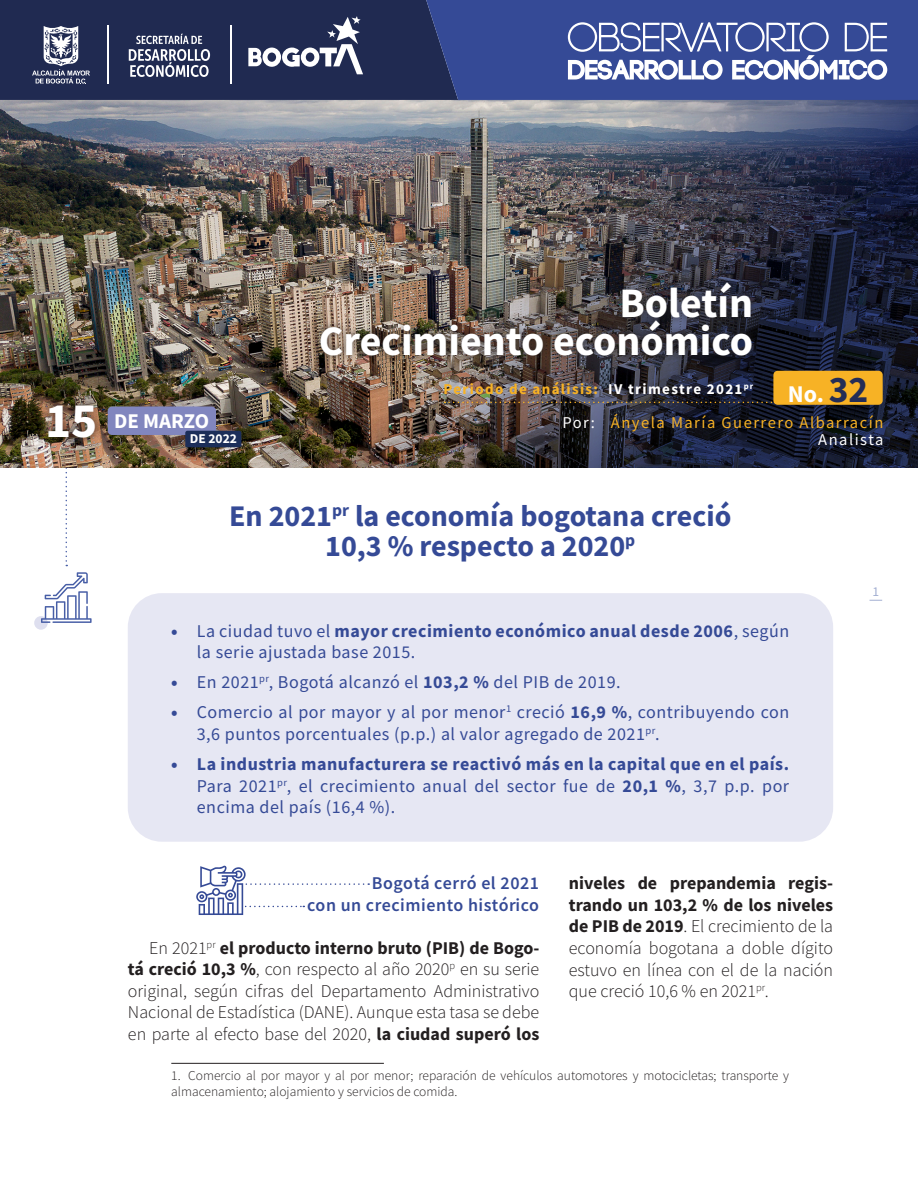
<style>
.page{position:relative;width:918px;height:1188px;background:#fff}
.page>*{position:absolute;margin:0;border:0;box-sizing:border-box;transform-origin:0 0}
.t1{font:700 49.5px "Source Sans Pro";color:#fff}
.Categoría{font:700 42px "Source Sans Pro";color:#fff}
.Título_boletín{font:700 30px/30px "Source Sans Pro";color:#354a96;text-align:center}
.No__Boletin{font:700 24px "Source Sans Pro";color:#fff}
.Fecha_mes{font:700 21px "Source Sans Pro";color:#fff}
.t2{font:300 18px/21.6px "Source Sans Pro";color:#231f20;text-align:justify}
.t3{font:18px/21.6px "Source Sans Pro";letter-spacing:.03em;color:#354a96}
.Bocadillos{font:18px/21.6px "Source Sans Variable";letter-spacing:.03em;color:#354a96;text-align:right}
.Autor{font:16.5px "Source Sans Pro";letter-spacing:.09em;color:#f7b225}
.Autor-2{font:16.5px "Source Sans Pro";letter-spacing:.09em;color:#fff}
.Periodo_analisis{font:700 15px "Source Sans Pro";letter-spacing:.09em;color:#f7b225}
.Notas_al_pie{font:300 13.5px/16.2px "Source Sans Pro";color:#231f20}
.Fecha_año{font:700 13.5px "Source Sans Pro";color:#fff}
.t4{font:13.5px "Source Sans Pro";color:#a3afd2}
.s1{color:#fff}
.s2{font-size:37.5px;color:#242d56}
.s3{font-weight:900}
.s4{font-weight:700}
</style>
<div class="page">
<svg style="left:66px;top:468px;width:1px;height:98px"></svg>
<svg style="left:870px;top:600px;width:12px;height:1px"></svg>
<div style="left:34px;top:616px;width:14px;height:14px;background:#dedfef;border-radius:50%"></div>
<svg style="left:41px;top:572px;width:51px;height:51px"></svg>
<div style="left:128px;top:593px;width:705px;height:249px;background:#e6e7f3;border-radius:34px"></div>
<hr style="left:171px;top:1063px;width:213px;height:1px;background:#231f20">
<img style="left:0;top:100px;width:918px;height:368px">
<div style="left:313px;top:275px;width:447px;height:88px;background:#231f20;opacity:.75"></div>
<div style="left:108px;top:406px;width:108px;height:29px;background:#8186be;border-radius:4px"></div>
<div style="left:185px;top:431px;width:56px;height:16px;background:#1c2e59;border-radius:2px"></div>
<div style="left:41px;top:398px;width:62px;height:48px;background:#231f20;opacity:.75"></div>
<div style="left:773px;top:371px;width:110px;height:34px;background:#f7b225;border-radius:4px"></div>
<svg style="left:444px;top:402px;width:330px;height:1px"></svg>
<svg style="left:196px;top:866px;width:174px;height:49px"></svg>
<div style="left:0;top:0;width:426px;height:100px;background:#202a51"></div>
<div style="left:426px;top:0;width:492px;height:100px;background:#354a96"></div>
<svg style="left:32px;top:26px;width:58px;height:58px"></svg>
<svg style="left:248px;top:16px;width:115px;height:58px"></svg>
<hr style="left:230px;top:26px;width:1px;height:58px;background:#fff">
<hr style="left:107px;top:26px;width:1px;height:58px;background:#fff">
<svg style="left:129px;top:34px;width:81px;height:43px"></svg>
<svg style="left:568px;top:22px;width:319px;height:58px"></svg>
<p class="t1" style="left:45px;top:387px;width:54px">15</p>
<p class="Fecha_mes" style="left:114px;top:406px;width:97px">DE MARZO</p>
<p class="Fecha_año" style="left:190px;top:430px;width:49px">DE 2022</p>
<p class="Categoría" style="left:619px;top:275px;width:135px">Boletín</p>
<p class="Categoría" style="left:319px;top:312px;width:436px">Crecimiento económico</p>
<p class="Periodo_analisis" style="left:444px;top:379px;width:311px">Periodo de análisis: <span class="s1">IV trimestre 2021</span><sup>pr</sup></p>
<p class="No__Boletin" style="left:788px;top:378px;width:82px">No. <span class="s2">32</span></p>
<p class="Autor" style="left:562px;top:413px;width:322px"><span class="s1">Por:</span> Ányela María Guerrero Albarracín</p>
<p class="Autor-2" style="left:818px;top:429px;width:67px">Analista</p>
<p class="Título_boletín" style="left:229px;top:501px;width:504px">En 2021<sup>pr</sup> la economía bogotana creció<br>10,3 % respecto a 2020<sup>p</sup></p>
<p class="t3" style="left:197px;top:620px;width:594px;text-indent:-26px"><span class="s3">•</span> La ciudad tuvo el <span class="s4">mayor crecimiento económico anual desde 2006</span>, según la serie ajustada base 2015.</p>
<p class="t3" style="left:171px;top:671px;width:451px"><span class="s3">•</span> En 2021<sup>pr</sup>, Bogotá alcanzó el <span class="s4">103,2 %</span> del PIB de 2019.</p>
<p class="t3" style="left:197px;top:701px;width:594px;text-indent:-26px"><span class="s3">•</span> Comercio al por mayor y al por menor<sup>1</sup> creció <span class="s4">16,9 %</span>, contribuyendo con<br>3,6 puntos porcentuales (p.p.) al valor agregado de 2021<sup>pr</sup>.</p>
<p class="t3" style="left:197px;top:753px;width:594px;text-align:justify;text-indent:-26px"><span class="s3">•</span> <span class="s4">La industria manufacturera se reactivó más en la capital que en el país.<br></span>Para 2021<sup>pr</sup>, el crecimiento anual del sector fue de <span class="s4">20,1 %</span>, 3,7 p.p. por encima del país (16,4 %).</p>
<p class="t4" style="left:873px;top:583px;width:8px">1</p>
<p class="Bocadillos" style="left:307px;top:873px;width:234px">Bogotá cerró el 2021<br>con un crecimiento histórico</p>
<p class="t2" style="left:128px;top:937px;width:413px;text-indent:21px">En 2021<sup>pr</sup> <span class="s4">el producto interno bruto (PIB) de Bogo&shy;tá creció 10,3 %</span>, con respecto al año 2020<sup>p</sup> en su serie original, según cifras del Departamento Administrativo Nacional de Estadística (DANE). Aunque esta tasa se debe en parte al efecto base del 2020, <span class="s4">la ciudad superó los</span></p>
<p class="t2" style="left:569px;top:872px;width:266px"><span class="s4">niveles de prepandemia regis&shy;trando un 103,2 % de los niveles de PIB de 2019</span>. El crecimiento de la economía bogotana a doble dígito estuvo en línea con el de la nación que creció 10,6 % en 2021<sup>pr</sup>.</p>
<p class="Notas_al_pie" style="left:171px;top:1067px;width:619px">1. Comercio al por mayor y al por menor; reparación de vehículos automotores y motocicletas; transporte y almacenamiento; alojamiento y servicios de comida.</p>
</div>
